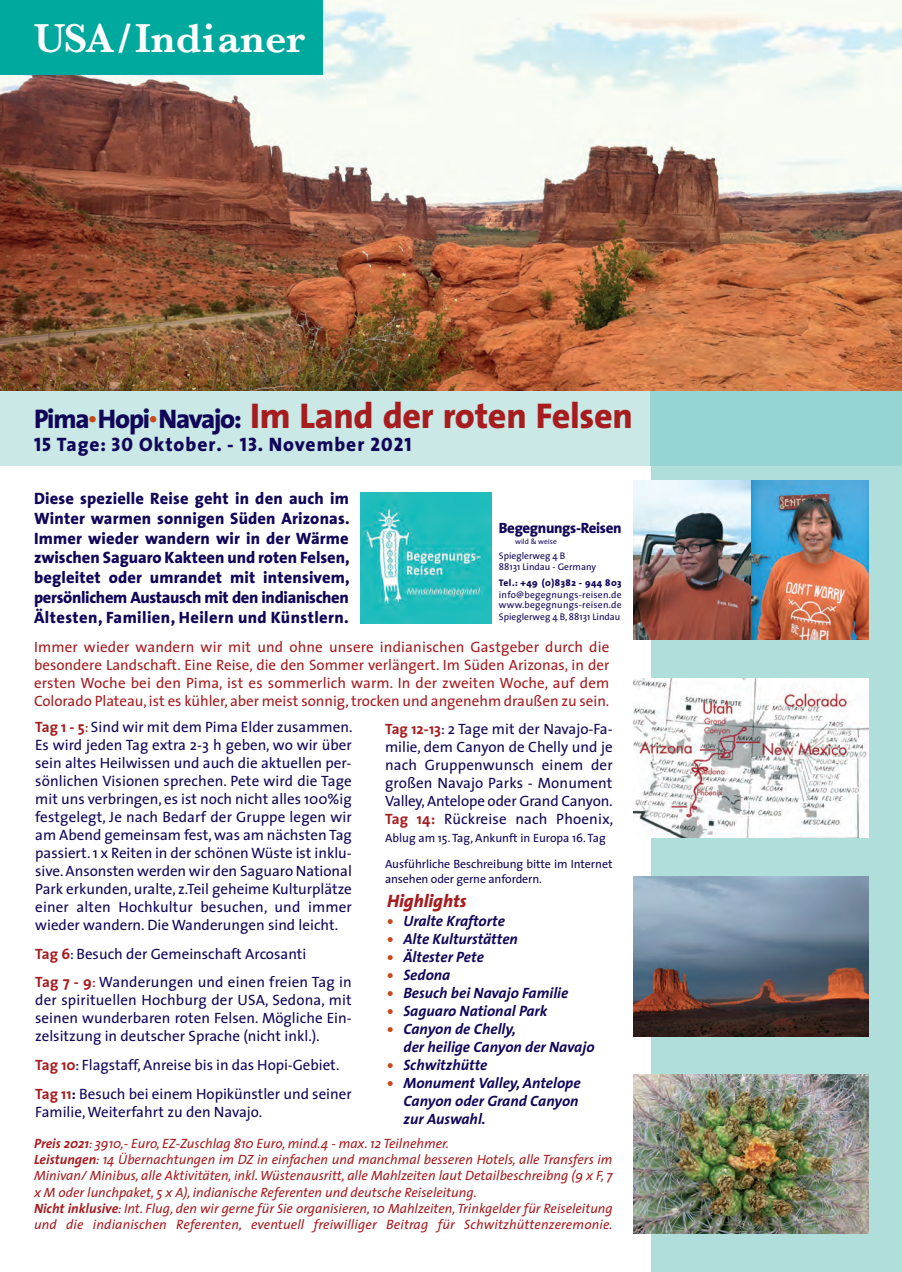
<style>
.page{position:relative;width:902px;height:1272px;background:#fff}
.page>*{position:absolute;margin:0;border:0;box-sizing:border-box;transform-origin:0 0}
.t1{font:600 42px "Baskerville";color:#fff}
.t2{font:800 36px "The Sans";letter-spacing:-.01em;color:#a61c1f}
.t3{font:800 19.5px "The Sans";letter-spacing:.05em;color:#110658}
.t4{font:italic 800 18px "The Sans";color:#a61c1f}
.t5{font:800 16.5px/19.8px "The Sans";letter-spacing:.025em;color:#110658;text-align:justify}
.t6{font:15px/18px "The Sans";color:#110658;text-align:justify}
.t7{font:15px/18px "The Sans";color:#a61c1f;text-align:justify}
.t8{font:italic 700 15px/18px "The Sans";color:#110658}
.t9{font:800 14.85px "The Sans";letter-spacing:-.02em;color:#110658}
.t10{font:italic 13.5px/16.2px "The Sans";color:#a61c1f}
.t11{font:12px/14.4px "The Sans";letter-spacing:-.005em;color:#110658}
.t12{font:9.6px/10.5px "The Sans";color:#110658}
.t13{font:9.6px/10.5px "The Sans";letter-spacing:.025em;color:#110658}
.t14{font:800 9.6px "The Sans";letter-spacing:.05em;color:#110658}
.t15{font:7.5px "The Sans";color:#110658}
.s1{font-size:27px;color:#110658}
.s2{font-size:19.5px;color:#c74919}
.s3{font-family:"The Sans Extra Bold Caps";font-weight:400}
.s4{font-weight:700;color:#a61c1f}
.s5{color:#a61c1f}
.s6{font-weight:700}
.s7{font-weight:800;font-style:normal;color:#c74919}
</style>
<div class="page">
<div style="left:0;top:389px;width:901px;height:76px;background:#c9e8e6"></div>
<div style="left:651px;top:461px;width:250px;height:810px;background:#afdedb"></div>
<div style="left:651px;top:389px;width:250px;height:76px;background:#96d5d2"></div>
<img style="left:0;top:0;width:901px;height:390px">
<div style="left:0;top:0;width:323px;height:75px;background:#00a99d"></div>
<img style="left:633px;top:678px;width:235px;height:159px">
<img style="left:633px;top:1074px;width:235px;height:159px">
<img style="left:633px;top:480px;width:235px;height:160px">
<img style="left:633px;top:876px;width:235px;height:160px">
<img style="left:360px;top:492px;width:131px;height:131px">
<h1 class="t1" style="left:34px;top:13px;width:272px">USA / Indianer</h1>
<h2 class="t2" style="left:34px;top:401px;width:600px"><span class="s1">Pima</span><span class="s2">•</span><span class="s1">Hopi</span><span class="s2">•</span><span class="s1">Navajo:</span> Im Land der roten Felsen</h2>
<h3 class="t3" style="left:34px;top:436px;width:379px"><span class="s3">15</span> Tage: <span class="s3">30</span> Oktober<span class="s3">. - 13.</span> November <span class="s3">2021</span></h3>
<p class="t5" style="left:34px;top:490px;width:317px">Diese spezielle Reise geht in den auch im Winter warmen sonnigen Süden Arizonas.<br>Immer wieder wandern wir in der Wärme zwischen Saguaro Kakteen und roten Felsen, begleitet oder umrandet mit intensivem, persönlichem Austausch mit den indianischen Ältesten, Familien, Heilern und Künstlern.</p>
<p class="t9" style="left:499px;top:522px;width:124px">Begegnungs-Reisen</p>
<p class="t15" style="left:515px;top:539px;width:43px">wild &amp; weise</p>
<p class="t12" style="left:499px;top:552px;width:99px">Spieglerweg 4 B<br>88131 Lindau - Germany</p>
<p class="t14" style="left:499px;top:579px;width:124px">Tel.: +49 (0)8382 - 944 803</p>
<p class="t13" style="left:499px;top:590px;width:124px">info@begegnungs-reisen.de www.begegnungs-reisen.de</p>
<p class="t12" style="left:499px;top:612px;width:123px">Spieglerweg 4 B, 88131 Lindau</p>
<p class="t7" style="left:34px;top:640px;width:576px">Immer wieder wandern wir mit und ohne unsere indianischen Gastgeber durch die besondere Landschaft. Eine Reise, die den Sommer verlängert. Im Süden Arizonas, in der ersten Woche bei den Pima, ist es sommerlich warm. In der zweiten Woche, auf dem Colorado Plateau, ist es kühler, aber meist sonnig, trocken und angenehm draußen zu sein.</p>
<p class="t6" style="left:35px;top:719px;width:319px"><span class="s4">Tag 1 - 5</span><span class="s5">:</span> Sind wir mit dem Pima Elder zusammen.<br>Es wird jeden Tag extra 2-3 h geben, wo wir über sein altes Heilwissen und auch die aktuellen per&shy;sönlichen Visionen sprechen. Pete wird die Tage mit uns verbringen, es ist noch nicht alles 100%ig festgelegt, Je nach Bedarf der Gruppe legen wir am Abend gemeinsam fest, was am nächsten Tag passiert. 1 x Reiten in der schönen Wüste ist inklu&shy;sive. Ansonsten werden wir den Saguaro National Park erkunden, uralte, z.Teil geheime Kulturplätze einer alten Hochkultur besuchen, und immer wieder wandern. Die Wanderungen sind leicht.</p>
<p class="t6" style="left:35px;top:940px;width:318px;line-height:28.8px"><span class="s4">Tag 6</span>: Besuch der Gemeinschaft Arcosanti<br><span class="s4">Tag 7 - 9</span><span class="s5">:</span> Wanderungen und einen freien Tag in</p>
<p class="t6" style="left:35px;top:992px;width:318px">der spirituellen Hochburg der USA, Sedona, mit seinen wunderbaren roten Felsen. Mögliche Ein&shy;zelsitzung in deutscher Sprache (nicht inkl.).</p>
<p class="t6" style="left:35px;top:1052px;width:318px;line-height:28.8px"><span class="s4">Tag 10</span>: Flagstaff, Anreise bis in das Hopi-Gebiet.<br><span class="s4">Tag 11</span><span class="s6">:</span> Besuch bei einem Hopikünstler und seiner</p>
<p class="t6" style="left:35px;top:1104px;width:228px">Familie, Weiterfahrt zu den Navajo.</p>
<p class="t6" style="left:385px;top:721px;width:230px"><span class="s4">Tag 12-13</span>: 2 Tage mit der Navajo-Fa&shy;milie, dem Canyon de Chelly und je nach Gruppenwunsch einem der großen Navajo Parks - Monument Valley, Antelope oder Grand Canyon.<br><span class="s4">Tag 14:</span> Rückreise nach Phoenix,</p>
<p class="t11" style="left:385px;top:831px;width:222px">Ablug am 15. Tag, Ankunft in Europa 16. Tag</p>
<p class="t11" style="left:385px;top:858px;width:229px">Ausführliche Beschreibung bitte im Internet ansehen oder gerne anfordern.</p>
<p class="t4" style="left:387px;top:891px;width:81px">Highlights</p>
<p class="t8" style="left:387px;top:912px;width:119px"><span class="s7">•</span> Uralte Kraftorte</p>
<p class="t8" style="left:387px;top:930px;width:132px"><span class="s7">•</span> Alte Kulturstätten</p>
<p class="t8" style="left:387px;top:948px;width:98px"><span class="s7">•</span> Ältester Pete</p>
<p class="t8" style="left:387px;top:966px;width:65px"><span class="s7">•</span> Sedona</p>
<p class="t8" style="left:387px;top:984px;width:183px"><span class="s7">•</span> Besuch bei Navajo Familie</p>
<p class="t8" style="left:387px;top:1002px;width:162px"><span class="s7">•</span> Saguaro National Park</p>
<p class="t8" style="left:403px;top:1020px;width:192px;text-indent:-16px"><span class="s7">•</span> Canyon de Chelly,<br>der heilige Canyon der Navajo</p>
<p class="t8" style="left:387px;top:1056px;width:102px"><span class="s7">•</span> Schwitzhütte</p>
<p class="t8" style="left:403px;top:1074px;width:178px;text-indent:-16px"><span class="s7">•</span> Monument Valley, Antelope<br>Canyon oder Grand Canyon zur Auswahl.</p>
<p class="t10" style="left:34px;top:1136px;width:580px"><span class="s6">Preis 2021</span>: 3910,- Euro, EZ-Zuschlag 810 Euro, mind.4 - max. 12 Teilnehmer.<br><span class="s6">Leistungen</span>: 14 Übernachtungen im DZ in einfachen und manchmal besseren Hotels, alle Transfers im Minivan/ Minibus, alle Aktivitäten, inkl. Wüstenausritt, alle Mahlzeiten laut Detailbeschreibng (9 x F, 7 x M oder lunchpaket, 5 x A), indianische Referenten und deutsche Reiseleitung.<br><span class="s6">Nicht inklusive</span>: Int. Flug, den wir gerne für Sie organisieren, 10 Mahlzeiten, Trinkgelder für Reiseleitung und die indianischen Referenten, eventuell freiwilliger Beitrag für Schwitzhüttenzeremonie.</p>
</div>
